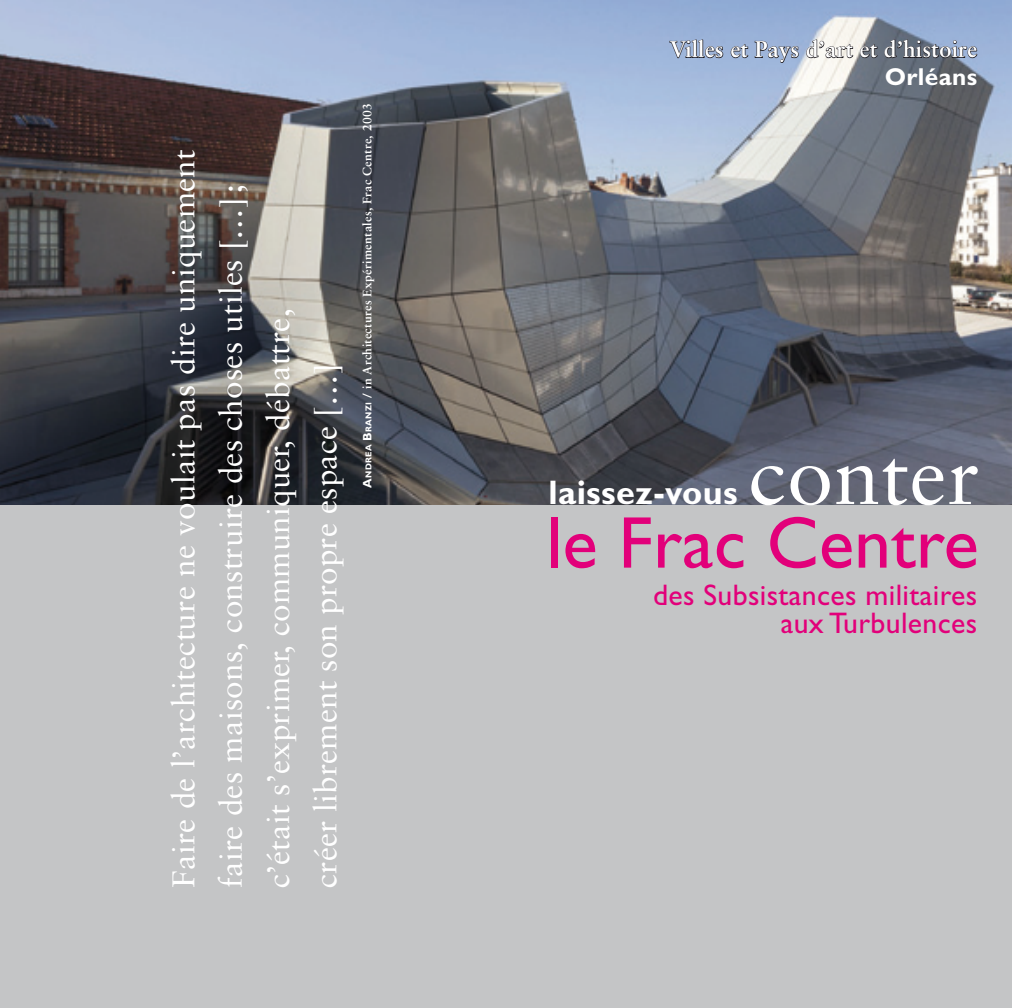
<style>
.page{position:relative;width:1012px;height:1008px;background:#fff}
.page>*{position:absolute;margin:0;border:0;box-sizing:border-box;transform-origin:0 0}
.t1{font:83.12px "Sabon";letter-spacing:.01em;color:#fff}
.t2{font:73.5px "Gill Sans";color:#e2007a}
.t3{font:700 34.12px "Gill Sans";letter-spacing:.01em;color:#fff}
.t4{font:31.5px/47.2px "Sabon";letter-spacing:.01em;color:#fff}
.t5{font:29.75px/28px "Gill Sans";letter-spacing:.01em;color:#e2007a;text-align:right}
.t6{font:700 24.5px "Gill Sans";letter-spacing:.015em;color:#fff}
.t7{font:700 22.75px "Sabon";letter-spacing:.005em;color:#fff}
.t8{font:700 12.25px "Sabon";letter-spacing:.025em;color:#fff}
.s1{font-family:"Gill Sans"}
.s2{font-family:"Gill Sans";font-size:8.58px}
.s3{font-style:inherit}
</style>
<div class="page">
<div style="left:0;top:501px;width:1012px;height:506px;background:#c4c5c6"></div>
<img style="left:0;top:0;width:1012px;height:504px">
<svg style="left:669px;top:39px;width:55px;height:20px"></svg>
<svg style="left:730px;top:40px;width:69px;height:40px;background:#8fa2c1"></svg>
<svg style="left:806px;top:39px;width:72px;height:41px"></svg>
<svg style="left:884px;top:39px;width:94px;height:20px;background:#5e687b"></svg>
<p class="t4" style="left:160px;top:887px;width:739px;rotate:-90deg">Faire de l’architecture ne voulait pas dire uniquement faire des maisons, construire des choses utiles […]; c’était s’exprimer, communiquer, débattre,<br>créer librement son propre espace […]</p>
<p class="t8" style="left:360px;top:487px;width:386px;rotate:-90deg"><span class="s1">A</span><span class="s2">ndrea</span> <span class="s1">B</span><span class="s2">ranzi</span> <span class="s3">/</span> in Architectures Expérimentales, Frac Centre, 2003</p>
<p class="t7" style="left:670px;top:35px;width:309px">Villes et Pays d’art et d’histoire</p>
<p class="t6" style="left:885px;top:62px;width:94px">Orléans</p>
<p class="t3" style="left:549px;top:472px;width:190px">laissez-vous</p>
<h1 class="t1" style="left:749px;top:425px;width:232px">conter</h1>
<h2 class="t2" style="left:546px;top:500px;width:434px">le Frac Centre</h2>
<p class="t5" style="left:653px;top:581px;width:326px">des Subsistances militaires aux Turbulences</p>
</div>
